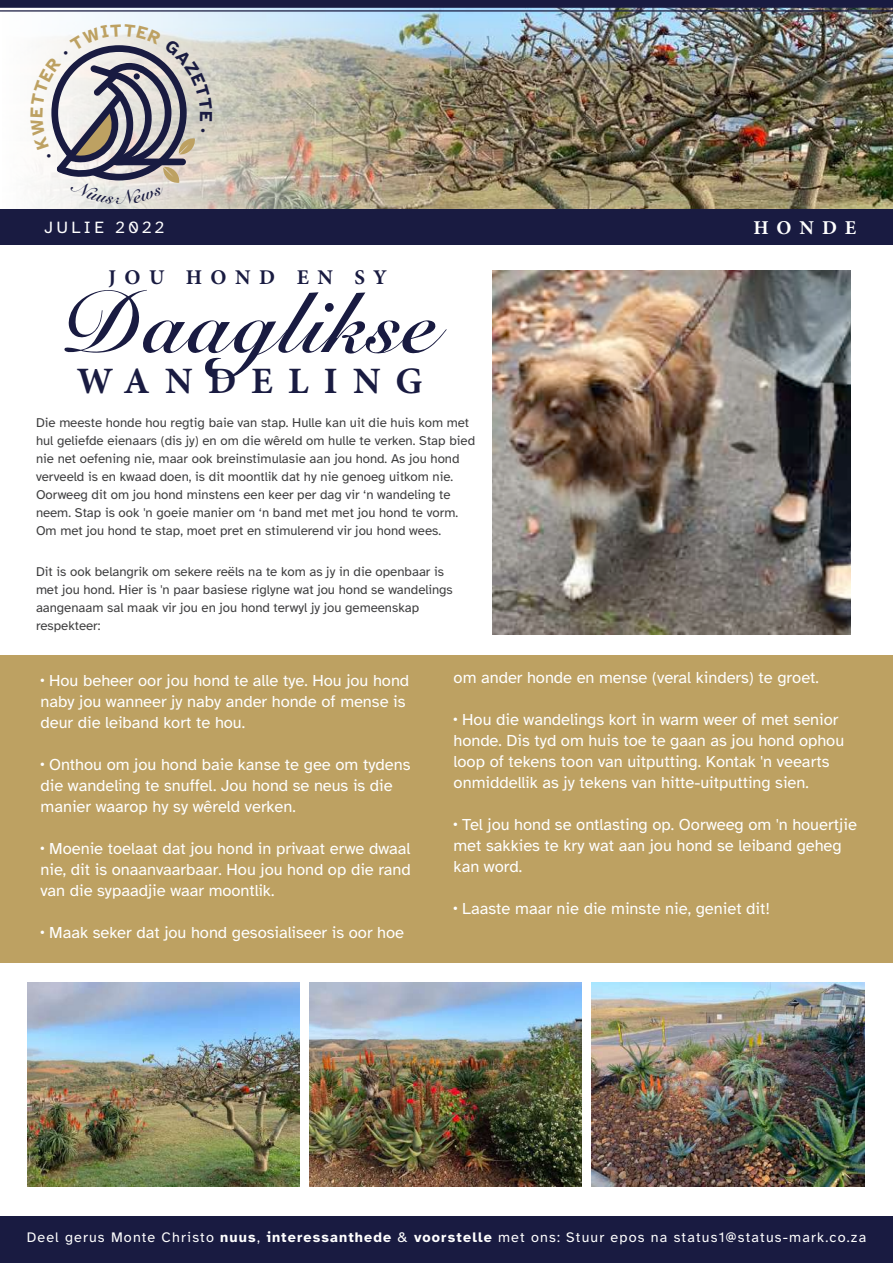
<style>
.page{position:relative;width:893px;height:1263px;background:#fff}
.page>*{position:absolute;margin:0;border:0;box-sizing:border-box;transform-origin:0 0}
.t1{font:700 96.3px "OPTI Sicilia";letter-spacing:.01em;color:#191b41}
.t2{font:700 37.2px "Minion Pro";letter-spacing:.41em;color:#191b41}
.t3{font:700 21px "Minion Pro";letter-spacing:.4em;color:#191b41}
.t4{font:700 19.65px "Minion Pro";letter-spacing:.4em;color:#fff}
.t5{font:16.95px "Atkinson Hyperlegible";letter-spacing:.2em;color:#fff}
.t6{font:16.5px/21px "Atkinson Hyperlegible";color:#fff}
.t7{font:14.4px "Atkinson Hyperlegible";letter-spacing:.08em;color:#fff}
.t8{font:13.2px/18px "Atkinson Hyperlegible";color:#3e3e3f}
.s1{font-family:"Denike"}
.s2{font-weight:700}
</style>
<div class="page">
<div style="left:0;top:656px;width:893px;height:307px;background:#bda162"></div>
<img style="left:446px;top:8px;width:447px;height:201px">
<img style="left:36px;top:8px;width:410px;height:201px">
<svg style="left:0;top:6px;width:893px;height:2px;background:#282c50"></svg>
<hr style="left:0;top:10px;width:893px;height:2px;background:#191b41">
<div style="left:0;top:0;width:893px;height:6px;background:#191b41"></div>
<div style="left:0;top:209px;width:893px;height:36px;background:#191b41"></div>
<div style="left:0;top:1217px;width:893px;height:46px;background:#191b41"></div>
<img style="left:492px;top:270px;width:358px;height:364px">
<img style="left:27px;top:982px;width:272px;height:205px">
<img style="left:309px;top:982px;width:273px;height:205px">
<img style="left:592px;top:982px;width:272px;height:205px">
<svg style="left:34px;top:24px;width:178px;height:181px"></svg>
<p class="t5" style="left:44px;top:217px;width:121px">JULIE 2022</p>
<p class="t4" style="left:753px;top:214px;width:104px">HONDE</p>
<p class="t3" style="left:109px;top:262px;width:280px">JOU HOND EN SY</p>
<h1 class="t1" style="left:63px;top:271px;width:378px">Daaglikse</h1>
<h2 class="t2" style="left:77px;top:354px;width:347px">WANDELING</h2>
<p class="t8" style="left:36px;top:414px;width:441px">Die meeste honde hou regtig baie van stap. Hulle kan uit die huis kom met hul geliefde eienaars (dis jy) en om die wêreld om hulle te verken. Stap bied nie net oefening nie, maar ook breinstimulasie aan jou hond. As jou hond verveeld is en kwaad doen, is dit moontlik dat hy nie genoeg uitkom nie.<br>Oorweeg dit om jou hond minstens een keer per dag vir ‘n wandeling te neem. Stap is ook 'n goeie manier om ‘n band met met jou hond te vorm.<br>Om met jou hond te stap, moet pret en stimulerend vir jou hond wees.</p>
<p class="t8" style="left:36px;top:562px;width:418px">Dit is ook belangrik om sekere reëls na te kom as jy in die openbaar is met jou hond. Hier is 'n paar basiese riglyne wat jou hond se wandelings aangenaam sal maak vir jou en jou hond terwyl jy jou gemeenskap respekteer:</p>
<p class="t6" style="left:454px;top:667px;width:367px">om ander honde en mense (veral kinders) te groet.</p>
<p class="t6" style="left:454px;top:709px;width:392px"><span class="s1">•</span> Hou die wandelings kort in warm weer of met senior honde. Dis tyd om huis toe te gaan as jou hond ophou loop of tekens toon van uitputting. Kontak 'n veearts onmiddellik as jy tekens van hitte-uitputting sien.</p>
<p class="t6" style="left:454px;top:814px;width:405px"><span class="s1">•</span> Tel jou hond se ontlasting op. Oorweeg om 'n houertjie met sakkies te kry wat aan jou hond se leiband geheg kan word.</p>
<p class="t6" style="left:454px;top:898px;width:318px"><span class="s1">•</span> Laaste maar nie die minste nie, geniet dit!</p>
<p class="t6" style="left:40px;top:670px;width:370px"><span class="s1">•</span> Hou beheer oor jou hond te alle tye. Hou jou hond naby jou wanneer jy naby ander honde of mense is deur die leiband kort te hou.</p>
<p class="t6" style="left:40px;top:754px;width:371px"><span class="s1">•</span> Onthou om jou hond baie kanse te gee om tydens die wandeling te snuffel. Jou hond se neus is die manier waarop hy sy wêreld verken.</p>
<p class="t6" style="left:40px;top:838px;width:372px;text-align:justify"><span class="s1">•</span> Moenie toelaat dat jou hond in privaat erwe dwaal nie, dit is onaanvaarbaar. Hou jou hond op die rand van die sypaadjie waar moontlik.</p>
<p class="t6" style="left:40px;top:922px;width:365px"><span class="s1">•</span> Maak seker dat jou hond gesosialiseer is oor hoe</p>
<p class="t7" style="left:27px;top:1229px;width:841px">Deel gerus Monte Christo <span class="s2">nuus</span>, <span class="s2">interessanthede</span> &amp; <span class="s2">voorstelle</span> met ons: Stuur epos na status1@status-mark.co.za</p>
</div>
